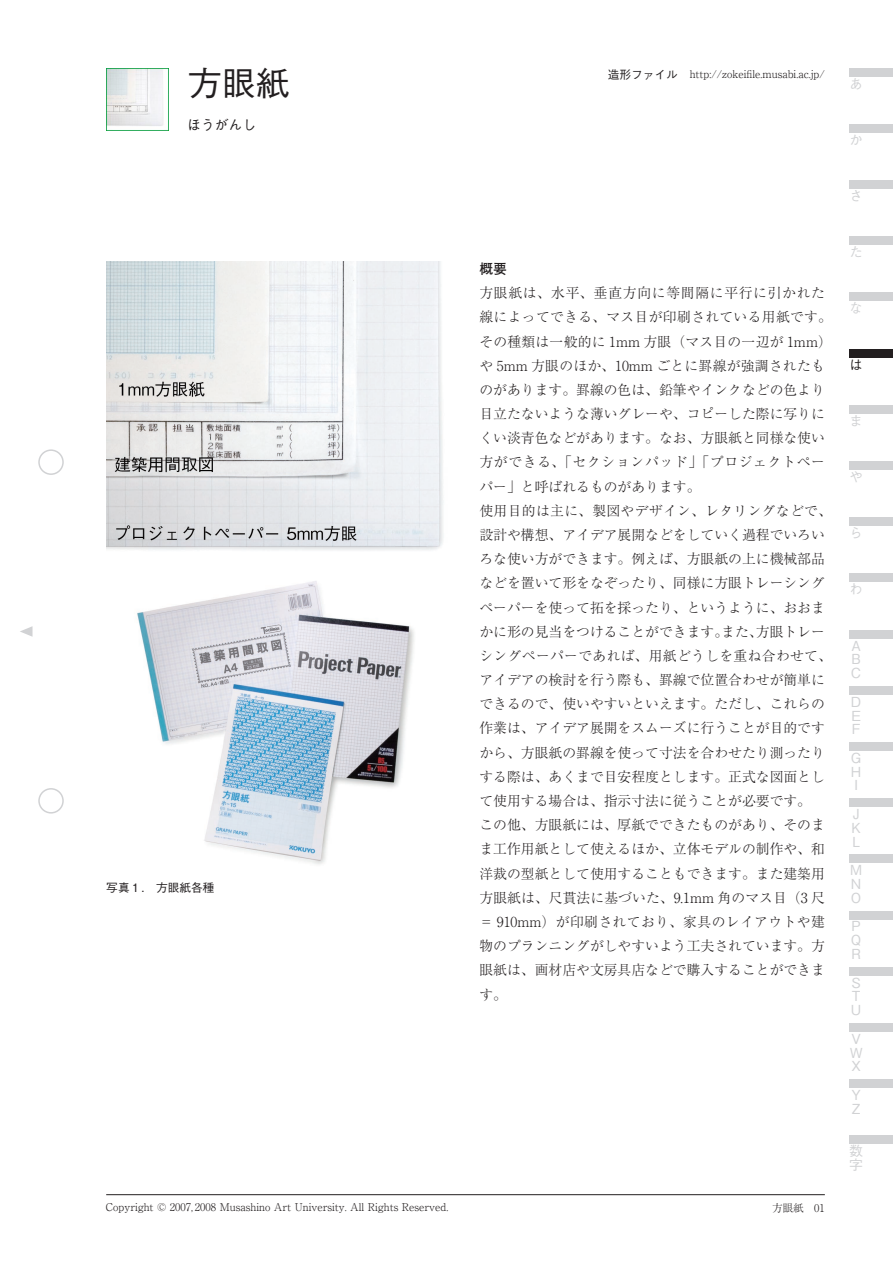
<style>
.page{position:relative;width:893px;height:1263px;background:#fff}
.page>*{position:absolute;margin:0;border:0;box-sizing:border-box;transform-origin:0 0}
.t1{font:500 34.05px "Gothic BBB Pro";color:#231f20}
.t2{font:300 13.8px/24.2px "Ryumin Pro";color:#231f20}
.t3{font:500 13.8px/13.8px "Gothic BBB Pro";color:#d1d2d4;text-align:justify}
.t4{font:300 13.8px "Ryumin Pro";letter-spacing:.025em;color:#231f20}
.t5{font:500 13.8px "Gothic BBB Pro";color:#231f20}
.t6{font:700 13.8px "Futo Go B101 Pro";color:#231f20}
.t7{font:500 11.7px "Gothic BBB Pro";color:#231f20}
.t8{font:300 10.65px "Ryumin Pro";color:#231f20}
.s1{font-family:"Gothic BBB Pro";font-weight:500;font-size:11.7px}
</style>
<div class="page">
<div style="left:38px;top:449px;width:26px;height:26px;border:2px solid #d1d2d4;border-radius:50%"></div>
<div style="left:38px;top:788px;width:26px;height:25px;border:2px solid #d1d2d4;border-radius:50%"></div>
<svg style="left:20px;top:626px;width:13px;height:11px"></svg>
<div style="left:849px;top:1135px;width:44px;height:9px;background:#d1d2d4"></div>
<div style="left:849px;top:1079px;width:44px;height:9px;background:#d1d2d4"></div>
<div style="left:849px;top:1023px;width:44px;height:8px;background:#d1d2d4"></div>
<div style="left:849px;top:967px;width:44px;height:8px;background:#d1d2d4"></div>
<div style="left:849px;top:911px;width:44px;height:8px;background:#d1d2d4"></div>
<div style="left:849px;top:854px;width:44px;height:9px;background:#d1d2d4"></div>
<div style="left:849px;top:798px;width:44px;height:9px;background:#d1d2d4"></div>
<div style="left:849px;top:742px;width:44px;height:9px;background:#d1d2d4"></div>
<div style="left:849px;top:686px;width:44px;height:9px;background:#d1d2d4"></div>
<div style="left:849px;top:630px;width:44px;height:8px;background:#d1d2d4"></div>
<div style="left:849px;top:574px;width:44px;height:8px;background:#d1d2d4"></div>
<div style="left:849px;top:517px;width:44px;height:9px;background:#d1d2d4"></div>
<div style="left:849px;top:405px;width:44px;height:9px;background:#d1d2d4"></div>
<div style="left:849px;top:293px;width:44px;height:8px;background:#d1d2d4"></div>
<div style="left:849px;top:237px;width:44px;height:8px;background:#d1d2d4"></div>
<div style="left:849px;top:180px;width:44px;height:9px;background:#d1d2d4"></div>
<div style="left:849px;top:124px;width:44px;height:9px;background:#d1d2d4"></div>
<div style="left:849px;top:68px;width:44px;height:9px;background:#d1d2d4"></div>
<hr style="left:106px;top:1194px;width:719px;height:1px;background:#231f20">
<div style="left:849px;top:461px;width:44px;height:9px;background:#d1d2d4"></div>
<div style="left:849px;top:349px;width:44px;height:8px;background:#231f20"></div>
<img style="left:106px;top:262px;width:337px;height:288px">
<img style="left:106px;top:68px;width:62px;height:62px">
<img style="left:137px;top:581px;width:277px;height:283px">
<p class="t1" style="left:188px;top:56px;width:104px">方眼紙</p>
<p class="t5" style="left:187px;top:114px;width:71px">ほうがんし</p>
<p class="t7" style="left:106px;top:878px;width:110px">写真１.　方眼紙各種</p>
<p class="t8" style="left:106px;top:1199px;width:344px">Copyright © 2007, 2008 Musashino Art University. All Rights Reserved.</p>
<p class="t6" style="left:479px;top:258px;width:29px">概要</p>
<p class="t8" style="left:608px;top:66px;width:218px"><span class="s1">造形ファイル　</span>http://zokeifile.musabi.ac j p. /</p>
<p class="t2" style="left:479px;top:280px;width:354px">方眼紙は、水平、垂直方向に等間隔に平行に引かれた線によってできる、マス目が印刷されている用紙です。その種類は一般的に 1mm 方眼（マス目の一辺が 1mm(や 5mm 方眼のほか、10mm ごとに罫線が強調されたものがあります。罫線の色は、鉛筆やインクなどの色より目立たないような薄いグレーや、コピーした際に写りにくい淡青色などがあります。なお、方眼紙と同様な使い方ができる、「セクションパッド」「プロジェクトペーパー」と呼ばれるものがあります。</p>
<p class="t4" style="left:479px;top:500px;width:354px">使用目的は主に、製図やデザイン、レタリングなどで、</p>
<p class="t2" style="left:479px;top:522px;width:347px">設計や構想、アイデア展開などをしていく過程でいろい</p>
<p class="t2" style="left:479px;top:546px;width:347px">ろな使い方ができます。例えば、方眼紙の上に機械部品</p>
<p class="t2" style="left:479px;top:570px;width:347px">などを置いて形をなぞったり、同様に方眼トレーシング</p>
<p class="t2" style="left:479px;top:594px;width:347px">ペーパーを使って拓を採ったり、というように、おおま</p>
<p class="t2" style="left:756px;top:618px;width:71px">方眼トレー</p>
<p class="t2" style="left:479px;top:618px;width:354px">かに形の見当をつけることができます。<br>シングペーパーであれば、用紙どうしを重ね合わせて、アイデアの検討を行う際も、罫線で位置合わせが簡単にできるので、使いやすいといえます。ただし、これらの作業は、アイデア展開をスムーズに行うことが目的ですから、方眼紙の罫線を使って寸法を合わせたり測ったりする際は、あくまで目安程度とします。正式な図面として使用する場合は、指示寸法に従うことが必要です。</p>
<p class="t2" style="left:479px;top:812px;width:347px;text-align:justify">この他、方眼紙には、厚紙でできたものがあり、そのまま工作用紙として使えるほか、立体モデルの制作や、和洋裁の型紙として使用することもできます。また建築用方眼紙は、尺貫法に基づいた、9.1mm 角のマス目（3 尺＝ 910mm）が印刷されており、家具のレイアウトや建物のプランニングがしやすいよう工夫されています。方眼紙は、画材店や文房具店などで購入することができます。</p>
<p class="t2" style="left:721px;top:618px;width:43px">また、</p>
<p class="t8" style="left:772px;top:1199px;width:33px">方眼紙</p>
<p class="t8" style="left:814px;top:1199px;width:12px">01</p>
<p class="t3" style="left:849px;top:75px;width:13px">あ</p>
<p class="t3" style="left:849px;top:131px;width:14px">か</p>
<p class="t3" style="left:849px;top:187px;width:12px">さ</p>
<p class="t3" style="left:849px;top:244px;width:14px">た</p>
<p class="t3" style="left:849px;top:300px;width:14px">な</p>
<p class="t5" style="left:849px;top:353px;width:14px">は</p>
<p class="t3" style="left:849px;top:412px;width:13px">ま</p>
<p class="t3" style="left:849px;top:468px;width:14px">や</p>
<p class="t3" style="left:849px;top:524px;width:13px">ら</p>
<p class="t3" style="left:849px;top:580px;width:14px">わ</p>
<p class="t3" style="left:851px;top:637px;width:12px">A B C</p>
<p class="t3" style="left:851px;top:693px;width:12px">D E F</p>
<p class="t3" style="left:851px;top:749px;width:12px">G H I</p>
<p class="t3" style="left:851px;top:805px;width:11px">J K L</p>
<p class="t3" style="left:850px;top:861px;width:14px">M N O</p>
<p class="t3" style="left:851px;top:918px;width:12px">P Q R</p>
<p class="t3" style="left:851px;top:974px;width:12px">S T U</p>
<p class="t3" style="left:850px;top:1030px;width:15px;text-align:left">V<br>W<br>X</p>
<p class="t3" style="left:851px;top:1086px;width:11px">Y<br>Z</p>
<p class="t3" style="left:849px;top:1142px;width:15px">数字</p>
</div>
